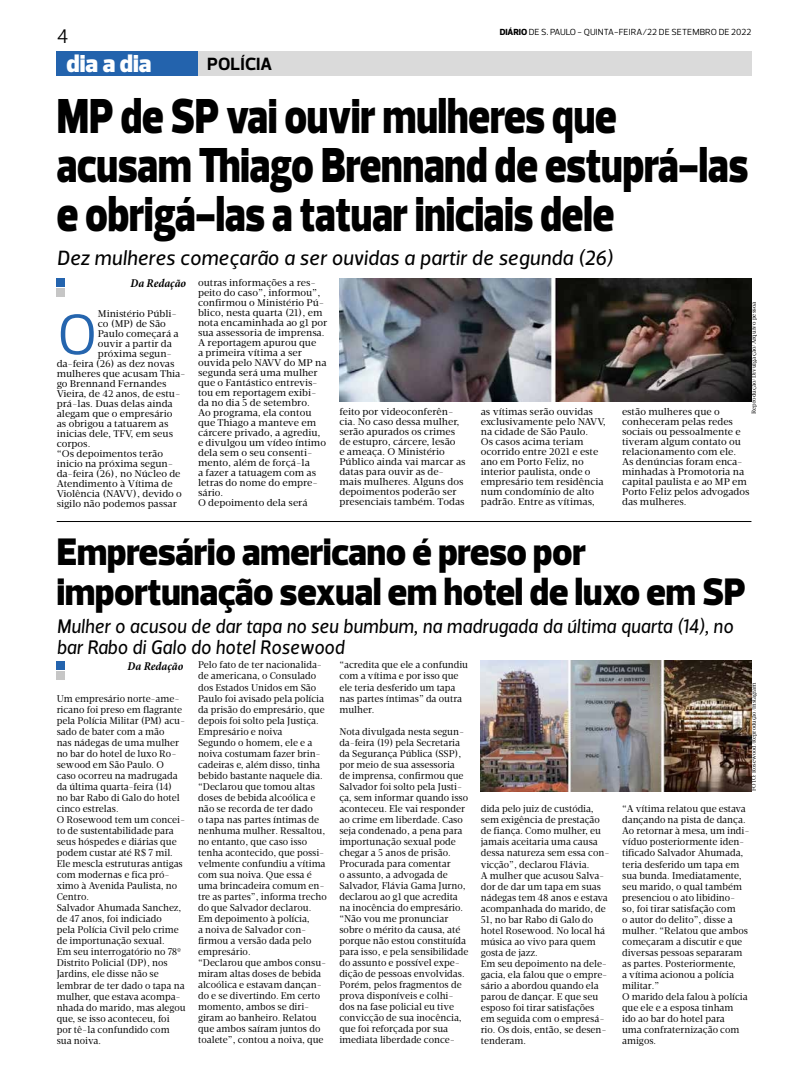
<style>
.page{position:relative;width:794px;height:1078px;background:#fff}
.page>*{position:absolute;margin:0;border:0;box-sizing:border-box;transform-origin:0 0}
.t1{font:58px "Prelo";color:#2565ae}
.t2{font:900 50px/49px "Prelo";color:#000;scale:.81 1}
.t3{font:900 39px/40px "Prelo";color:#000;scale:.93 1}
.t4{font:900 25px "Prelo";color:#fff}
.t5{font:italic 21px "Velino Sans";color:#000}
.t6{font:italic 20px/21px "Velino Sans";color:#000;scale:.95 1}
.t7{font:20px "Prelo";color:#000}
.t8{font:700 18px "Prelo";color:#000}
.t9{font:italic 700 condensed 12px "Minion Pro";letter-spacing:-.005em;color:#000}
.t10{font:10px/11px "Velino Text";color:#000;scale:.95 1}
.t11{font:10px/10px "Velino Text";color:#000}
.t12{font:9px "Prelo";color:#000}
.t13{font:6px "Velino Text";color:#000}
.t14{font:6px "Velino Text";color:#000;scale:.94 1}
.s1{font-weight:800}
</style>
<div class="page">
<div style="left:148px;top:51px;width:603px;height:24px;background:#dadada"></div>
<div style="left:57px;top:51px;width:141px;height:24px;background:#2363ad"></div>
<hr style="left:57px;top:521px;width:694px;height:1px;background:#000">
<div style="left:57px;top:671px;width:8px;height:8px;background:#c6c6c6"></div>
<div style="left:57px;top:660px;width:8px;height:9px;background:#2464ae"></div>
<div style="left:57px;top:288px;width:8px;height:8px;background:#c6c6c6"></div>
<div style="left:57px;top:278px;width:8px;height:8px;background:#2464ae"></div>
<img style="left:339px;top:278px;width:412px;height:124px">
<img style="left:481px;top:660px;width:270px;height:130px">
<h3 class="t7" style="left:57px;top:24px;width:13px">4</h3>
<h3 class="t4" style="left:67px;top:48px;width:86px">dia a dia</h3>
<h3 class="t8" style="left:207px;top:53px;width:67px">POLÍCIA</h3>
<p class="t12" style="left:500px;top:27px;width:253px"><span class="s1">DIÁRIO</span> DE S. PAULO - QUINTA-FEIRA/22 DE SETEMBRO DE 2022</p>
<h2 class="t2" style="left:57px;top:92px;width:855px">MP de SP vai ouvir mulheres que acusam Thiago Brennand de estuprá-las e obrigá-las a tatuar iniciais dele</h2>
<h3 class="t5" style="left:57px;top:245px;width:558px">Dez mulheres começarão a ser ouvidas a partir de segunda (26)</h3>
<p class="t9" style="left:130px;top:274px;width:57px">Da Redação</p>
<p class="t11" style="left:98px;top:309px;width:81px">Ministério Públi-</p>
<p class="t11" style="left:98px;top:319px;width:70px">co (MP) de São</p>
<p class="t11" style="left:98px;top:329px;width:83px">Paulo começará a</p>
<p class="t11" style="left:98px;top:339px;width:76px">ouvir a partir da</p>
<p class="t11" style="left:98px;top:349px;width:76px">próxima segun-</p>
<p class="t11" style="left:57px;top:359px;width:119px">da-feira (26) as dez novas</p>
<p class="t11" style="left:57px;top:369px;width:130px">mulheres que acusam Thia-</p>
<p class="t11" style="left:57px;top:379px;width:111px">go Brennand Fernandes</p>
<p class="t11" style="left:57px;top:389px;width:125px">Vieira, de 42 anos, de estu-</p>
<p class="t11" style="left:57px;top:399px;width:118px">prá-las. Duas delas ainda</p>
<p class="t11" style="left:57px;top:409px;width:117px">alegam que o empresário</p>
<p class="t11" style="left:57px;top:419px;width:113px">as obrigou a tatuarem as</p>
<p class="t11" style="left:57px;top:429px;width:118px">inicias dele, TFV, em seus</p>
<p class="t11" style="left:57px;top:439px;width:35px">corpos.</p>
<p class="t11" style="left:57px;top:449px;width:108px">“Os depoimentos terão</p>
<p class="t11" style="left:57px;top:459px;width:118px">inicio na próxima segun-</p>
<p class="t11" style="left:57px;top:469px;width:125px">da-feira (26), no Núcleo de</p>
<p class="t11" style="left:57px;top:479px;width:118px">Atendimento à Vítima de</p>
<p class="t11" style="left:57px;top:489px;width:127px">Violência (NAVV), devido o</p>
<p class="t11" style="left:57px;top:499px;width:122px">sigilo não podemos passar</p>
<h1 class="t1" style="left:57px;top:299px;width:42px">O</h1>
<p class="t11" style="left:198px;top:277px;width:131px">outras informações a res&shy;peito do caso”, informou”, confirmou o Ministério Pú&shy;blico, nesta quarta (21), em nota encaminhada ao g1 por sua assessoria de imprensa.<br>A reportagem apurou que<br>a primeira vítima a ser ouvida pelo NAVV do MP na segunda será uma mulher que o Fantástico entrevis&shy;tou em reportagem exibi&shy;da no dia 5 de setembro.<br>Ao programa, ela contou que Thiago a manteve em cárcere privado, a agrediu, e divulgou um vídeo íntimo dela sem o seu consenti&shy;mento, além de forçá-la<br>a fazer a tatuagem com as letras do nome do empre&shy;sário.<br>O depoimento dela será</p>
<p class="t13" style="left:750px;top:414px;width:114px;rotate:-90deg">Reprodução/Divulgação/Arquivo pessoa</p>
<p class="t11" style="left:339px;top:407px;width:128px">feito por videoconferên&shy;cia. No caso dessa mulher, serão apurados os crimes de estupro, cárcere, lesão<br>e ameaça. O Ministério<br>Público ainda vai marcar as datas para ouvir as de&shy;mais mulheres. Alguns dos depoimentos poderão ser presenciais também. Todas</p>
<p class="t11" style="left:481px;top:407px;width:126px">as vítimas serão ouvidas exclusivamente pelo NAVV, na cidade de São Paulo.<br>Os casos acima teriam ocorrido entre 2021 e este ano em Porto Feliz, no interior paulista, onde o empresário tem residência num condomínio de alto padrão. Entre as vítimas,</p>
<p class="t11" style="left:622px;top:407px;width:129px">estão mulheres que o conheceram pelas redes sociais ou pessoalmente e tiveram algum contato ou relacionamento com ele.<br>As denúncias foram enca&shy;minhadas à Promotoria na capital paulista e ao MP em<br>Porto Feliz pelos advogados das mulheres.</p>
<h3 class="t3" style="left:57px;top:531px;width:742px">Empresário americano é preso por importunação sexual em hotel de luxo em SP</h3>
<h3 class="t6" style="left:57px;top:615px;width:713px">Mulher o acusou de dar tapa no seu bumbum, na madrugada da última quarta (14), no bar Rabo di Galo do hotel Rosewood</h3>
<p class="t9" style="left:128px;top:657px;width:57px">Da Redação</p>
<p class="t10" style="left:57px;top:693px;width:137px">Um empresário norte-ame&shy;ricano foi preso em flagrante pela Polícia Militar (PM) acu&shy;sado de bater com a mão<br>nas nádegas de uma mulher no bar do hotel de luxo Ro&shy;sewood em São Paulo. O<br>caso ocorreu na madrugada da última quarta-feira (14) no bar Rabo di Galo do hotel cinco estrelas.<br>O Rosewood tem um concei&shy;to de sustentabilidade para seus hóspedes e diárias que podem custar até R$ 7 mil.<br>Ele mescla estruturas antigas com modernas e fica pró&shy;ximo à Avenida Paulista, no<br>Centro.<br>Salvador Ahumada Sanchez, de 47 anos, foi indiciado<br>pela Polícia Civil pelo crime de importunação sexual.<br>Em seu interrogatório no 78º<br>Distrito Policial (DP), nos<br>Jardins, ele disse não se lembrar de ter dado o tapa na mulher, que estava acompa&shy;nhada do marido, mas alegou que, se isso aconteceu, foi por tê-la confundido com sua noiva.</p>
<p class="t10" style="left:198px;top:659px;width:137px">Pelo fato de ter nacionalida&shy;de americana, o Consulado dos Estados Unidos em São<br>Paulo foi avisado pela polícia da prisão do empresário, que depois foi solto pela Justiça.<br>Empresário e noiva<br>Segundo o homem, ele e a noiva costumam fazer brin&shy;cadeiras e, além disso, tinha bebido bastante naquele dia. “Declarou que tomou altas doses de bebida alcoólica e não se recorda de ter dado<br>o tapa nas partes íntimas de nenhuma mulher. Ressaltou, no entanto, que caso isso tenha acontecido, que possi&shy;velmente confundiu a vítima com sua noiva. Que essa é uma brincadeira comum en&shy;tre as partes”, informa trecho do que Salvador declarou.<br>Em depoimento à polícia,<br>a noiva de Salvador con&shy;firmou a versão dada pelo empresário.<br>“Declarou que ambos consu&shy;miram altas doses de bebida alcoólica e estavam dançan&shy;do e se divertindo. Em certo momento, ambos se diri&shy;giram ao banheiro. Relatou que ambos saíram juntos do toalete”, contou a noiva, que</p>
<p class="t10" style="left:339px;top:659px;width:137px">“acredita que ele a confundiu com a vítima e por isso que ele teria desferido um tapa nas partes íntimas” da outra mulher.</p>
<p class="t14" style="left:750px;top:791px;width:117px;rotate:-90deg">FOTO: Rosewood/Reprodução/Instagram</p>
<p class="t10" style="left:339px;top:725px;width:137px">Nota divulgada nesta segun&shy;da-feira (19) pela Secretaria da Segurança Pública (SSP), por meio de sua assessoria<br>de imprensa, confirmou que<br>Salvador foi solto pela Justi&shy;ça, sem informar quando isso aconteceu. Ele vai responder ao crime em liberdade. Caso seja condenado, a pena para importunação sexual pode chegar a 5 anos de prisão.<br>Procurada para comentar<br>o assunto, a advogada de<br>Salvador, Flávia Gama Jurno, declarou ao g1 que acredita na inocência do empresário. “Não vou me pronunciar sobre o mérito da causa, até porque não estou constituída para isso, e pela sensibilidade do assunto e possível expe&shy;dição de pessoas envolvidas.<br>Porém, pelos fragmentos de prova disponíveis e colhi&shy;dos na fase policial eu tive convicção de sua inocência, que foi reforçada por sua imediata liberdade conce-</p>
<p class="t10" style="left:481px;top:803px;width:137px">dida pelo juiz de custódia, sem exigência de prestação de fiança. Como mulher, eu jamais aceitaria uma causa dessa natureza sem essa con&shy;vicção”, declarou Flávia.<br>A mulher que acusou Salva&shy;dor de dar um tapa em suas nádegas tem 48 anos e estava acompanhada do marido, de<br>51, no bar Rabo di Galo do hotel Rosewood. No local há música ao vivo para quem gosta de jazz.<br>Em seu depoimento na dele&shy;gacia, ela falou que o empre&shy;sário a abordou quando ela parou de dançar. E que seu esposo foi tirar satisfações em seguida com o empresá&shy;rio. Os dois, então, se desen&shy;tenderam.</p>
<p class="t10" style="left:622px;top:803px;width:136px">“A vítima relatou que estava dançando na pista de dança.<br>Ao retornar à mesa, um indi&shy;víduo posteriormente iden&shy;tificado Salvador Ahumada, teria desferido um tapa em sua bunda. Imediatamente, seu marido, o qual também presenciou o ato libidino&shy;so, foi tirar satisfação com<br>o autor do delito”, disse a mulher. “Relatou que ambos começaram a discutir e que diversas pessoas separaram as partes. Posteriormente,<br>a vítima acionou a polícia militar.”<br>O marido dela falou à polícia que ele e a esposa tinham ido ao bar do hotel para<br>uma confraternização com amigos.</p>
</div>
